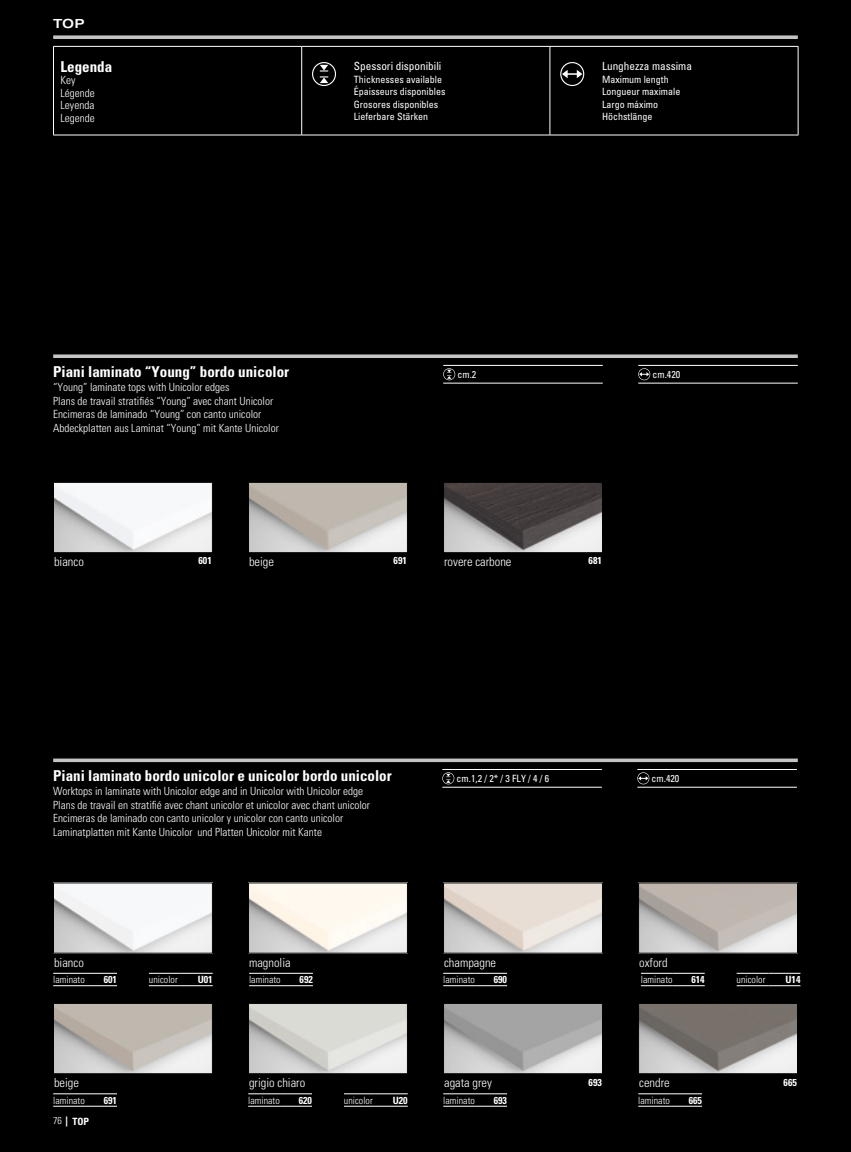
<style>
.page{position:relative;width:851px;height:1152px;background:#fff}
.page>*{position:absolute;margin:0;border:0;box-sizing:border-box;transform-origin:0 0}
.t1{font:700 condensed 15px "Univers";color:#fff}
.t2{font:300 condensed 12.5px "Univers";color:#fff}
.t3{font:700 expanded 12.5px "Univers";color:#fff}
.t4{font:300 condensed 11.25px/13.8px "Univers";color:#fff}
.t5{font:condensed 11.25px "Univers";color:#fff}
.t6{font:condensed 10px/12.5px "Univers";color:#fff}
.t7{font:300 condensed 10px "Univers";color:#fff}
.t8{font:700 condensed 10px "Univers";color:#fff}
.s1{font-weight:300}
</style>
<div class="page">
<div style="left:0;top:0;width:850px;height:1152px;background:#000"></div>
<img style="left:55px;top:884px;width:156px;height:67px">
<div style="left:53px;top:882px;width:160px;height:71px;border:1px solid #000"></div>
<img style="left:250px;top:884px;width:155px;height:67px">
<img style="left:445px;top:884px;width:155px;height:67px">
<img style="left:250px;top:1005px;width:155px;height:67px">
<div style="left:248px;top:1003px;width:159px;height:71px;border:1px solid #000"></div>
<img style="left:55px;top:1005px;width:156px;height:67px">
<div style="left:53px;top:1003px;width:160px;height:71px;border:1px solid #000"></div>
<img style="left:640px;top:884px;width:155px;height:67px">
<img style="left:640px;top:1005px;width:155px;height:67px">
<div style="left:638px;top:1003px;width:159px;height:71px;border:1px solid #000"></div>
<img style="left:445px;top:1005px;width:155px;height:67px">
<div style="left:443px;top:1003px;width:159px;height:71px;border:1px solid #000"></div>
<hr style="left:442px;top:769px;width:159px;height:1px;background:#fff">
<hr style="left:637px;top:769px;width:159px;height:1px;background:#fff">
<hr style="left:442px;top:787px;width:159px;height:1px;background:#fff">
<hr style="left:637px;top:787px;width:159px;height:1px;background:#fff">
<svg style="left:442px;top:772px;width:12px;height:12px"></svg>
<svg style="left:637px;top:772px;width:12px;height:12px"></svg>
<svg style="left:53px;top:758px;width:744px;height:4px;background:#a8a9a9"></svg>
<img style="left:55px;top:484px;width:156px;height:67px">
<div style="left:53px;top:482px;width:160px;height:71px;border:1px solid #000"></div>
<img style="left:250px;top:484px;width:155px;height:67px">
<div style="left:248px;top:482px;width:159px;height:71px;border:1px solid #000"></div>
<hr style="left:443px;top:365px;width:159px;height:1px;background:#fff">
<hr style="left:638px;top:365px;width:159px;height:1px;background:#fff">
<hr style="left:443px;top:383px;width:159px;height:1px;background:#fff">
<hr style="left:638px;top:383px;width:159px;height:1px;background:#fff">
<svg style="left:443px;top:368px;width:12px;height:12px"></svg>
<svg style="left:638px;top:368px;width:12px;height:12px"></svg>
<img style="left:445px;top:484px;width:155px;height:67px">
<div style="left:443px;top:482px;width:159px;height:71px;border:1px solid #000"></div>
<hr style="left:53px;top:46px;width:248px;height:1px;background:#fff">
<hr style="left:301px;top:46px;width:249px;height:1px;background:#fff">
<hr style="left:550px;top:46px;width:248px;height:1px;background:#fff">
<hr style="left:53px;top:135px;width:248px;height:1px;background:#fff">
<hr style="left:301px;top:135px;width:249px;height:1px;background:#fff">
<hr style="left:550px;top:135px;width:248px;height:1px;background:#fff">
<hr style="left:53px;top:47px;width:1px;height:88px;background:#fff">
<hr style="left:301px;top:47px;width:1px;height:88px;background:#fff">
<hr style="left:549px;top:47px;width:1px;height:88px;background:#fff">
<hr style="left:797px;top:47px;width:1px;height:88px;background:#fff">
<svg style="left:312px;top:62px;width:24px;height:24px"></svg>
<svg style="left:560px;top:62px;width:24px;height:24px"></svg>
<svg style="left:53px;top:35px;width:744px;height:4px;background:#acadae"></svg>
<svg style="left:53px;top:354px;width:744px;height:4px;background:#acadae"></svg>
<hr style="left:53px;top:973px;width:32px;height:1px;background:#fff">
<hr style="left:85px;top:973px;width:32px;height:1px;background:#fff">
<hr style="left:149px;top:973px;width:32px;height:1px;background:#fff">
<hr style="left:181px;top:973px;width:32px;height:1px;background:#fff">
<hr style="left:53px;top:985px;width:32px;height:1px;background:#fff">
<hr style="left:85px;top:985px;width:32px;height:1px;background:#fff">
<hr style="left:149px;top:985px;width:32px;height:1px;background:#fff">
<hr style="left:181px;top:985px;width:32px;height:1px;background:#fff">
<hr style="left:248px;top:1093px;width:32px;height:1px;background:#fff">
<hr style="left:280px;top:1093px;width:32px;height:1px;background:#fff">
<hr style="left:344px;top:1093px;width:32px;height:1px;background:#fff">
<hr style="left:376px;top:1093px;width:31px;height:1px;background:#fff">
<hr style="left:248px;top:1106px;width:32px;height:1px;background:#fff">
<hr style="left:280px;top:1106px;width:32px;height:1px;background:#fff">
<hr style="left:344px;top:1106px;width:32px;height:1px;background:#fff">
<hr style="left:376px;top:1106px;width:31px;height:1px;background:#fff">
<hr style="left:249px;top:973px;width:32px;height:1px;background:#fff">
<hr style="left:281px;top:973px;width:32px;height:1px;background:#fff">
<hr style="left:249px;top:985px;width:32px;height:1px;background:#fff">
<hr style="left:281px;top:985px;width:32px;height:1px;background:#fff">
<hr style="left:53px;top:1093px;width:32px;height:1px;background:#fff">
<hr style="left:85px;top:1093px;width:32px;height:1px;background:#fff">
<hr style="left:53px;top:1106px;width:32px;height:1px;background:#fff">
<hr style="left:85px;top:1106px;width:32px;height:1px;background:#fff">
<hr style="left:443px;top:1093px;width:32px;height:1px;background:#fff">
<hr style="left:475px;top:1093px;width:32px;height:1px;background:#fff">
<hr style="left:443px;top:1106px;width:32px;height:1px;background:#fff">
<hr style="left:475px;top:1106px;width:32px;height:1px;background:#fff">
<hr style="left:638px;top:1093px;width:32px;height:1px;background:#fff">
<hr style="left:670px;top:1093px;width:32px;height:1px;background:#fff">
<hr style="left:638px;top:1106px;width:32px;height:1px;background:#fff">
<hr style="left:670px;top:1106px;width:32px;height:1px;background:#fff">
<hr style="left:443px;top:973px;width:32px;height:1px;background:#fff">
<hr style="left:475px;top:973px;width:32px;height:1px;background:#fff">
<hr style="left:443px;top:985px;width:32px;height:1px;background:#fff">
<hr style="left:475px;top:985px;width:32px;height:1px;background:#fff">
<hr style="left:640px;top:973px;width:32px;height:1px;background:#fff">
<hr style="left:672px;top:973px;width:32px;height:1px;background:#fff">
<hr style="left:736px;top:973px;width:32px;height:1px;background:#fff">
<hr style="left:768px;top:973px;width:32px;height:1px;background:#fff">
<hr style="left:640px;top:985px;width:32px;height:1px;background:#fff">
<hr style="left:672px;top:985px;width:32px;height:1px;background:#fff">
<hr style="left:736px;top:985px;width:32px;height:1px;background:#fff">
<hr style="left:768px;top:985px;width:32px;height:1px;background:#fff">
<p class="t3" style="left:53px;top:16px;width:33px">TOP</p>
<h1 class="t1" style="left:61px;top:57px;width:53px">Legenda</h1>
<p class="t4" style="left:61px;top:74px;width:36px;line-height:12.5px">Key<br>Légende<br>Leyenda<br>Legende</p>
<p class="t5" style="left:354px;top:59px;width:89px">Spessori disponibili</p>
<p class="t6" style="left:354px;top:73px;width:93px">Thicknesses available<br>Épaisseurs disponibles<br>Grosores disponibles<br>Lieferbare Stärken</p>
<p class="t5" style="left:602px;top:59px;width:91px">Lunghezza massima</p>
<p class="t6" style="left:602px;top:73px;width:80px">Maximum length<br>Longueur maximale<br>Largo máximo<br>Höchstlänge</p>
<h1 class="t1" style="left:53px;top:362px;width:237px">Piani laminato “Young” bordo unicolor</h1>
<p class="t4" style="left:53px;top:380px;width:227px">“Young” laminate tops with Unicolor edges<br>Plans de travail stratifiés “Young” avec chant Unicolor Encimeras de laminado “Young” con canto unicolor Abdeckplatten aus Laminat “Young” mit Kante Unicolor</p>
<p class="t6" style="left:457px;top:368px;width:20px">cm.2</p>
<p class="t6" style="left:652px;top:368px;width:29px">cm.420</p>
<p class="t2" style="left:54px;top:554px;width:31px">bianco</p>
<p class="t8" style="left:198px;top:555px;width:15px">601</p>
<p class="t2" style="left:249px;top:554px;width:26px">beige</p>
<p class="t8" style="left:393px;top:555px;width:15px">691</p>
<p class="t2" style="left:444px;top:554px;width:69px">rovere carbone</p>
<p class="t8" style="left:588px;top:555px;width:15px">681</p>
<h1 class="t1" style="left:53px;top:766px;width:340px">Piani laminato bordo unicolor e unicolor bordo unicolor</h1>
<p class="t4" style="left:53px;top:784px;width:318px">Worktops in laminate with Unicolor edge and in Unicolor with Unicolor edge Plans de travail en stratifié avec chant unicolor et unicolor avec chant unicolor Encimeras de laminado con canto unicolor y unicolor con canto unicolor Laminatplatten mit Kante Unicolor und Platten Unicolor mit Kante</p>
<p class="t6" style="left:456px;top:772px;width:94px">cm.1,2 / 2* / 3 FLY / 4 / 6</p>
<p class="t6" style="left:651px;top:772px;width:29px">cm.420</p>
<p class="t2" style="left:54px;top:955px;width:31px">bianco</p>
<p class="t2" style="left:249px;top:955px;width:43px">magnolia</p>
<p class="t2" style="left:444px;top:955px;width:54px">champagne</p>
<p class="t2" style="left:639px;top:955px;width:30px">oxford</p>
<p class="t7" style="left:53px;top:974px;width:33px">laminato</p>
<p class="t8" style="left:104px;top:973px;width:15px">601</p>
<p class="t7" style="left:149px;top:974px;width:30px">unicolor</p>
<p class="t8" style="left:198px;top:973px;width:16px">U01</p>
<p class="t7" style="left:249px;top:974px;width:33px">laminato</p>
<p class="t8" style="left:299px;top:973px;width:15px">692</p>
<p class="t7" style="left:443px;top:974px;width:33px">laminato</p>
<p class="t8" style="left:493px;top:973px;width:15px">690</p>
<p class="t7" style="left:640px;top:974px;width:33px">laminato</p>
<p class="t8" style="left:691px;top:973px;width:15px">614</p>
<p class="t7" style="left:736px;top:974px;width:30px">unicolor</p>
<p class="t8" style="left:785px;top:973px;width:16px">U14</p>
<p class="t2" style="left:54px;top:1075px;width:26px">beige</p>
<p class="t2" style="left:249px;top:1075px;width:58px">grigio chiaro</p>
<p class="t2" style="left:444px;top:1075px;width:49px">agata grey</p>
<p class="t8" style="left:588px;top:1075px;width:15px">693</p>
<p class="t2" style="left:639px;top:1075px;width:32px">cendre</p>
<p class="t8" style="left:783px;top:1075px;width:15px">665</p>
<p class="t7" style="left:53px;top:1094px;width:33px">laminato</p>
<p class="t8" style="left:104px;top:1094px;width:15px">691</p>
<p class="t7" style="left:443px;top:1094px;width:33px">laminato</p>
<p class="t8" style="left:493px;top:1094px;width:15px">693</p>
<p class="t7" style="left:638px;top:1094px;width:33px">laminato</p>
<p class="t8" style="left:688px;top:1094px;width:15px">665</p>
<p class="t7" style="left:248px;top:1094px;width:33px">laminato</p>
<p class="t8" style="left:298px;top:1094px;width:15px">620</p>
<p class="t7" style="left:344px;top:1094px;width:30px">unicolor</p>
<p class="t8" style="left:392px;top:1094px;width:16px">U20</p>
<p class="t8" style="left:53px;top:1115px;width:38px"><span class="s1">76</span> | TOP</p>
</div>
